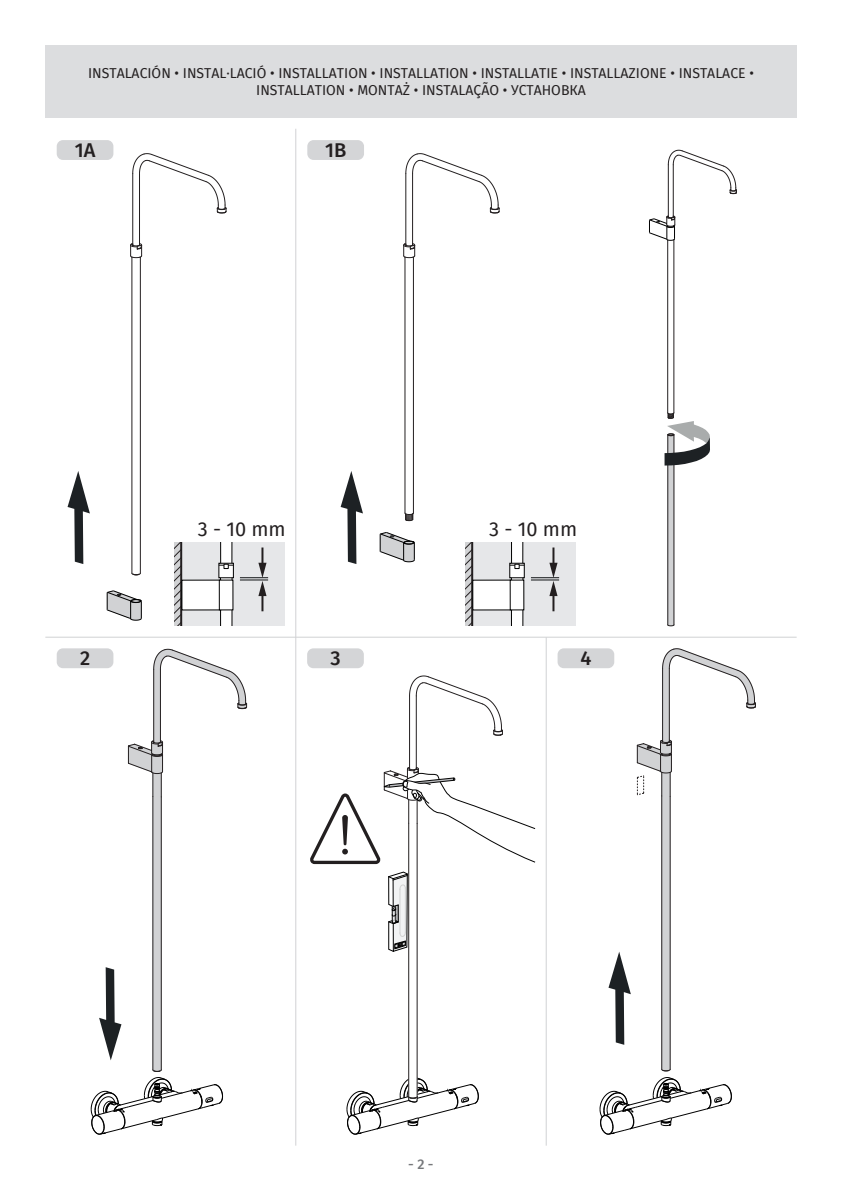
<style>
.page{position:relative;width:842px;height:1191px;background:#fff}
.page>*{position:absolute;margin:0;border:0;box-sizing:border-box;transform-origin:0 0}
.t1{font:20px "Fira Sans";color:#231f20}
.t2{font:500 20px "Fira Sans";color:#231f20}
.t3{font:14px/16.8px "Fira Sans";color:#231f20;text-align:center}
.t4{font:500 14px "Fira Sans";color:#76787b}
</style>
<div class="page">
<div style="left:57px;top:648px;width:56px;height:20px;background:#d4d5d7;border-radius:6px"></div>
<svg style="left:99px;top:967px;width:22px;height:93px"></svg>
<svg style="left:152px;top:709px;width:92px;height:360px"></svg>
<hr style="left:153px;top:796px;width:1px;height:273px;background:#231f20">
<hr style="left:153px;top:669px;width:1px;height:73px;background:#231f20">
<hr style="left:160px;top:669px;width:1px;height:73px;background:#231f20">
<hr style="left:161px;top:797px;width:1px;height:272px;background:#231f20">
<svg style="left:128px;top:740px;width:35px;height:57px"></svg>
<svg style="left:153px;top:648px;width:94px;height:61px"></svg>
<svg style="left:662px;top:708px;width:93px;height:360px"></svg>
<hr style="left:661px;top:796px;width:1px;height:273px;background:#231f20">
<hr style="left:662px;top:668px;width:1px;height:73px;background:#231f20">
<hr style="left:669px;top:668px;width:1px;height:73px;background:#231f20">
<hr style="left:670px;top:796px;width:1px;height:273px;background:#231f20">
<svg style="left:599px;top:1068px;width:133px;height:66px"></svg>
<svg style="left:662px;top:648px;width:94px;height:60px"></svg>
<div style="left:557px;top:648px;width:57px;height:20px;background:#d4d5d7;border-radius:6px"></div>
<div style="left:307px;top:648px;width:57px;height:20px;background:#d4d5d7;border-radius:6px"></div>
<svg style="left:388px;top:736px;width:29px;height:340px"></svg>
<hr style="left:408px;top:823px;width:1px;height:273px;background:#231f20">
<hr style="left:409px;top:696px;width:1px;height:73px;background:#231f20">
<hr style="left:416px;top:696px;width:1px;height:73px;background:#231f20">
<hr style="left:417px;top:823px;width:1px;height:273px;background:#231f20">
<svg style="left:346px;top:1076px;width:133px;height:58px"></svg>
<svg style="left:409px;top:675px;width:94px;height:61px"></svg>
<svg style="left:310px;top:766px;width:226px;height:98px"></svg>
<svg style="left:636px;top:739px;width:36px;height:57px"></svg>
<svg style="left:608px;top:952px;width:23px;height:92px"></svg>
<div style="left:45px;top:45px;width:752px;height:72px;background:#dcdddf"></div>
<div style="left:57px;top:140px;width:56px;height:20px;background:#d4d5d7;border-radius:6px"></div>
<div style="left:307px;top:140px;width:57px;height:20px;background:#d4d5d7;border-radius:6px"></div>
<hr style="left:132px;top:258px;width:1px;height:315px;background:#231f20">
<hr style="left:140px;top:258px;width:1px;height:315px;background:#231f20">
<svg style="left:131px;top:572px;width:10px;height:3px"></svg>
<svg style="left:130px;top:153px;width:97px;height:105px"></svg>
<svg style="left:107px;top:590px;width:35px;height:31px"></svg>
<svg style="left:68px;top:471px;width:22px;height:93px"></svg>
<svg style="left:341px;top:471px;width:22px;height:93px"></svg>
<svg style="left:380px;top:532px;width:35px;height:30px"></svg>
<hr style="left:295px;top:129px;width:1px;height:1016px;background:#d1d2d4">
<hr style="left:405px;top:258px;width:1px;height:255px;background:#231f20">
<hr style="left:405px;top:174px;width:1px;height:71px;background:#231f20">
<hr style="left:412px;top:174px;width:1px;height:71px;background:#231f20">
<hr style="left:413px;top:258px;width:1px;height:255px;background:#231f20">
<svg style="left:403px;top:243px;width:12px;height:15px"></svg>
<svg style="left:405px;top:153px;width:95px;height:61px"></svg>
<svg style="left:404px;top:512px;width:10px;height:9px"></svg>
<hr style="left:667px;top:240px;width:1px;height:173px;background:#231f20">
<hr style="left:668px;top:165px;width:1px;height:52px;background:#231f20">
<hr style="left:673px;top:165px;width:1px;height:52px;background:#231f20">
<hr style="left:673px;top:240px;width:1px;height:173px;background:#231f20">
<svg style="left:668px;top:150px;width:69px;height:44px"></svg>
<hr style="left:45px;top:636px;width:752px;height:1px;background:#d1d2d4">
<svg style="left:664px;top:412px;width:46px;height:214px"></svg>
<svg style="left:649px;top:215px;width:26px;height:26px"></svg>
<div style="left:179px;top:542px;width:105px;height:84px;background:#e6e7e9"></div>
<svg style="left:175px;top:542px;width:5px;height:84px"></svg>
<hr style="left:180px;top:542px;width:2px;height:84px;background:#231f20">
<div style="left:181px;top:581px;width:7px;height:27px;background:#0d0d0d"></div>
<div style="left:182px;top:580px;width:39px;height:30px;background:#fff"></div>
<svg style="left:233px;top:563px;width:1px;height:15px"></svg>
<svg style="left:219px;top:542px;width:14px;height:84px"></svg>
<svg style="left:240px;top:547px;width:28px;height:64px"></svg>
<div style="left:470px;top:542px;width:105px;height:84px;background:#e6e7e9"></div>
<svg style="left:465px;top:542px;width:6px;height:84px"></svg>
<hr style="left:471px;top:542px;width:2px;height:84px;background:#231f20">
<div style="left:473px;top:580px;width:39px;height:30px;background:#fff"></div>
<div style="left:472px;top:580px;width:40px;height:30px;border:1px solid #000"></div>
<svg style="left:509px;top:563px;width:16px;height:15px"></svg>
<svg style="left:510px;top:542px;width:14px;height:84px"></svg>
<svg style="left:531px;top:547px;width:28px;height:64px"></svg>
<hr style="left:546px;top:637px;width:1px;height:508px;background:#d1d2d4">
<svg style="left:91px;top:1069px;width:132px;height:65px"></svg>
<p class="t3" style="left:88px;top:64px;width:667px">INSTALACIÓN • INSTAL·LACIÓ • INSTALLATION • INSTALLATION • INSTALLATIE • INSTALLAZIONE • INSTALACE •<br>INSTALLATION • MONTAŻ • INSTALAÇÃO • УСТАНОВКА</p>
<h1 class="t2" style="left:75px;top:134px;width:22px">1A</h1>
<h1 class="t2" style="left:325px;top:134px;width:23px">1B</h1>
<h1 class="t1" style="left:198px;top:513px;width:90px">3 - 10 mm</h1>
<h1 class="t1" style="left:489px;top:513px;width:90px">3 - 10 mm</h1>
<h1 class="t2" style="left:80px;top:642px;width:12px">2</h1>
<h1 class="t2" style="left:330px;top:642px;width:12px">3</h1>
<h1 class="t2" style="left:580px;top:642px;width:12px">4</h1>
<p class="t4" style="left:408px;top:1152px;width:27px">- 2 -</p>
</div>
